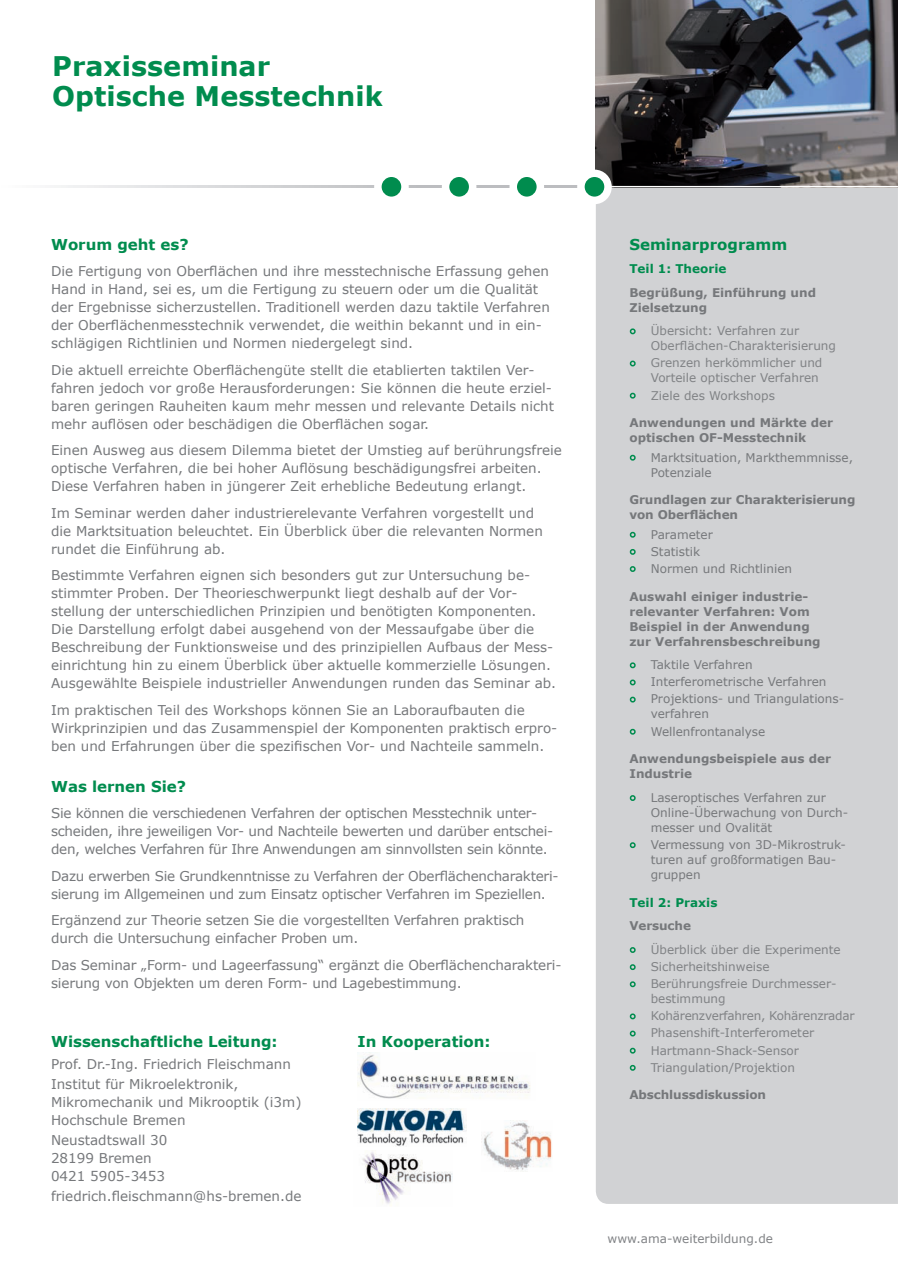
<style>
.page{position:relative;width:898px;height:1272px;background:#fff}
.page>*{position:absolute;margin:0;border:0;box-sizing:border-box;transform-origin:0 0}
.t1{font:700 27px/30px "Verdana";letter-spacing:.005em;color:#008c4e}
.t2{font:700 15px "Verdana";color:#008c4e}
.t3{font:13.5px/18px "Verdana";color:#76787b}
.t4{font:13.5px/18px "Verdana";letter-spacing:-.02em;color:#76787b}
.t5{font:12px/15px "Verdana";color:#76787b}
.t6{font:12px/15px "Verdana";color:#808285}
.t7{font:700 12px/15px "Verdana";color:#76787b}
.t8{font:12px "Verdana";letter-spacing:-.02em;color:#808285}
.t9{font:700 12px "Verdana";color:#008c4e}
.s1{color:#008c4e}
</style>
<div class="page">
<div style="left:596px;top:187px;width:301px;height:1016px;background:#d1d2d4"></div>
<img style="left:357px;top:1108px;width:109px;height:38px">
<img style="left:362px;top:1150px;width:90px;height:54px">
<img style="left:357px;top:1052px;width:173px;height:47px">
<img style="left:483px;top:1120px;width:69px;height:51px">
<img style="left:595px;top:0;width:302px;height:186px">
<svg style="left:54px;top:186px;width:523px;height:1px"></svg>
<div style="left:509px;top:170px;width:35px;height:34px;background:#fff;border-radius:50%"></div>
<div style="left:517px;top:177px;width:19px;height:19px;background:#008c4e;border-radius:50%"></div>
<div style="left:441px;top:170px;width:35px;height:34px;background:#fff;border-radius:50%"></div>
<div style="left:449px;top:177px;width:19px;height:19px;background:#008c4e;border-radius:50%"></div>
<div style="left:374px;top:170px;width:34px;height:34px;background:#fff;border-radius:50%"></div>
<div style="left:381px;top:177px;width:20px;height:19px;background:#008c4e;border-radius:50%"></div>
<div style="left:577px;top:170px;width:34px;height:34px;background:#fff;border-radius:50%"></div>
<div style="left:584px;top:177px;width:20px;height:19px;background:#008c4e;border-radius:50%"></div>
<h1 class="t1" style="left:52px;top:50px;width:332px">Praxisseminar<br>Optische Messtechnik</h1>
<p class="t2" style="left:51px;top:235px;width:139px">Worum geht es?</p>
<p class="t3" style="left:51px;top:262px;width:500px">Die Fertigung von Oberflächen und ihre messtechnische Erfassung gehen Hand in Hand, sei es, um die Fertigung zu steuern oder um die Qualität der Ergebnisse sicherzustellen. Traditionell werden dazu taktile Verfahren der Oberflächenmesstechnik verwendet, die weithin bekannt und in ein&shy;schlägigen Richtlinien und Normen niedergelegt sind.</p>
<p class="t3" style="left:51px;top:360px;width:504px">Die aktuell erreichte Oberflächengüte stellt die etablierten taktilen Ver&shy;fahren jedoch vor große Herausforderungen: Sie können die heute erziel&shy;baren geringen Rauheiten kaum mehr messen und relevante Details nicht mehr auflösen oder beschädigen die Oberflächen sogar.</p>
<p class="t3" style="left:51px;top:441px;width:512px">Einen Ausweg aus diesem Dilemma bietet der Umstieg auf berührungsfreie optische Verfahren, die bei hoher Auflösung beschädigungsfrei arbeiten.<br>Diese Verfahren haben in jüngerer Zeit erhebliche Bedeutung erlangt.</p>
<p class="t3" style="left:51px;top:503px;width:493px">Im Seminar werden daher industrierelevante Verfahren vorgestellt und die Marktsituation beleuchtet. Ein Überblick über die relevanten Normen rundet die Einführung ab.</p>
<p class="t3" style="left:51px;top:566px;width:506px">Bestimmte Verfahren eignen sich besonders gut zur Untersuchung be&shy;stimmter Proben. Der Theorieschwerpunkt liegt deshalb auf der Vor&shy;stellung der unterschiedlichen Prinzipien und benötigten Komponenten.<br>Die Darstellung erfolgt dabei ausgehend von der Messaufgabe über die Beschreibung der Funktionsweise und des prinzipiellen Aufbaus der Mess&shy;einrichtung hin zu einem Überblick über aktuelle kommerzielle Lösungen.<br>Ausgewählte Beispiele industrieller Anwendungen runden das Seminar ab.</p>
<p class="t3" style="left:51px;top:700px;width:507px">Im praktischen Teil des Workshops können Sie an Laboraufbauten die<br>Wirkprinzipien und das Zusammenspiel der Komponenten praktisch erpro&shy;ben und Erfahrungen über die spezifischen Vor- und Nachteile sammeln.</p>
<p class="t2" style="left:51px;top:776px;width:136px">Was lernen Sie?</p>
<p class="t4" style="left:51px;top:803px;width:503px">Sie können die verschiedenen Verfahren der optischen Messtechnik unter&shy;scheiden, ihre jeweiligen Vor- und Nachteile bewerten und darüber entschei&shy;den, welches Verfahren für Ihre Anwendungen am sinnvollsten sein könnte.</p>
<p class="t4" style="left:51px;top:866px;width:509px">Dazu erwerben Sie Grundkenntnisse zu Verfahren der Oberflächencharakteri&shy;sierung im Allgemeinen und zum Einsatz optischer Verfahren im Speziellen.</p>
<p class="t3" style="left:51px;top:910px;width:475px">Ergänzend zur Theorie setzen Sie die vorgestellten Verfahren praktisch durch die Untersuchung einfacher Proben um.</p>
<p class="t3" style="left:51px;top:955px;width:511px">Das Seminar „Form- und Lageerfassung“ ergänzt die Oberflächencharakteri&shy;sierung von Objekten um deren Form- und Lagebestimmung.</p>
<p class="t2" style="left:51px;top:1031px;width:228px">Wissenschaftliche Leitung:</p>
<p class="t3" style="left:51px;top:1053px;width:241px;line-height:20.1px">Prof. Dr.-Ing. Friedrich Fleischmann<br>Institut für Mikroelektronik,</p>
<p class="t3" style="left:51px;top:1092px;width:252px">Mikromechanik und Mikrooptik (i3m)<br>Hochschule Bremen</p>
<p class="t3" style="left:51px;top:1130px;width:118px">Neustadtswall 30<br>28199 Bremen<br>0421 5905-3453</p>
<p class="t3" style="left:51px;top:1186px;width:252px">friedrich.fleischmann@hs-bremen.de</p>
<p class="t2" style="left:357px;top:1031px;width:135px">In Kooperation:</p>
<p class="t2" style="left:629px;top:235px;width:159px">Seminarprogramm</p>
<p class="t9" style="left:629px;top:261px;width:98px">Teil 1: Theorie</p>
<p class="t7" style="left:629px;top:284px;width:188px">Begrüßung, Einführung und<br>Zielsetzung</p>
<p class="t6" style="left:650px;top:323px;width:187px;text-indent:-21px"><span class="s1">•</span> Übersicht: Verfahren zur<br>Oberflächen-Charakterisierung</p>
<p class="t6" style="left:629px;top:355px;width:194px;text-align:right"><span class="s1">•</span> Grenzen herkömmlicher und<br>Vorteile optischer Verfahren</p>
<p class="t6" style="left:629px;top:387px;width:147px"><span class="s1">•</span> Ziele des Workshops</p>
<p class="t7" style="left:629px;top:415px;width:205px">Anwendungen und Märkte der optischen OF-Messtechnik</p>
<p class="t5" style="left:650px;top:449px;width:204px;text-indent:-21px"><span class="s1">•</span> Marktsituation, Markthemmnisse,<br>Potenziale</p>
<p class="t7" style="left:629px;top:492px;width:227px">Grundlagen zur Charakterisierung von Oberflächen</p>
<p class="t5" style="left:629px;top:526px;width:85px"><span class="s1">•</span> Parameter</p>
<p class="t5" style="left:629px;top:543px;width:72px"><span class="s1">•</span> Statistik</p>
<p class="t5" style="left:629px;top:560px;width:164px"><span class="s1">•</span> Normen und Richtlinien</p>
<p class="t7" style="left:629px;top:588px;width:193px">Auswahl einiger industrie&shy;relevanter Verfahren: Vom<br>Beispiel in der Anwendung zur Verfahrensbeschreibung</p>
<p class="t5" style="left:629px;top:657px;width:125px"><span class="s1">•</span> Taktile Verfahren</p>
<p class="t5" style="left:629px;top:674px;width:198px"><span class="s1">•</span> Interferometrische Verfahren</p>
<p class="t5" style="left:650px;top:691px;width:195px;text-indent:-21px"><span class="s1">•</span> Projektions- und Triangulations&shy;verfahren</p>
<p class="t5" style="left:629px;top:723px;width:137px"><span class="s1">•</span> Wellenfrontanalyse</p>
<p class="t7" style="left:629px;top:751px;width:203px">Anwendungsbeispiele aus der<br>Industrie</p>
<p class="t5" style="left:650px;top:789px;width:199px;text-indent:-21px"><span class="s1">•</span> Laseroptisches Verfahren zur<br>Online-Überwachung von Durch&shy;messer und Ovalität</p>
<p class="t5" style="left:650px;top:836px;width:197px;text-indent:-21px"><span class="s1">•</span> Vermessung von 3D-Mikrostruk&shy;turen auf großformatigen Bau&shy;gruppen</p>
<p class="t9" style="left:629px;top:894px;width:89px">Teil 2: Praxis</p>
<p class="t7" style="left:629px;top:918px;width:63px">Versuche</p>
<p class="t6" style="left:629px;top:941px;width:213px"><span class="s1">•</span> Überblick über die Experimente</p>
<p class="t6" style="left:629px;top:958px;width:141px"><span class="s1">•</span> Sicherheitshinweise</p>
<p class="t6" style="left:650px;top:975px;width:187px;text-indent:-21px"><span class="s1">•</span> Berührungsfreie Durchmesser&shy;bestimmung</p>
<p class="t8" style="left:629px;top:1008px;width:226px"><span class="s1">•</span> Kohärenzverfahren, Kohärenzradar</p>
<p class="t6" style="left:629px;top:1025px;width:186px"><span class="s1">•</span> Phasenshift-Interferometer</p>
<p class="t6" style="left:629px;top:1042px;width:171px"><span class="s1">•</span> Hartmann-Shack-Sensor</p>
<p class="t6" style="left:629px;top:1059px;width:167px"><span class="s1">•</span> Triangulation/Projektion</p>
<p class="t7" style="left:629px;top:1087px;width:138px">Abschlussdiskussion</p>
<p class="t6" style="left:607px;top:1230px;width:167px">www.ama-weiterbildung.de</p>
</div>
